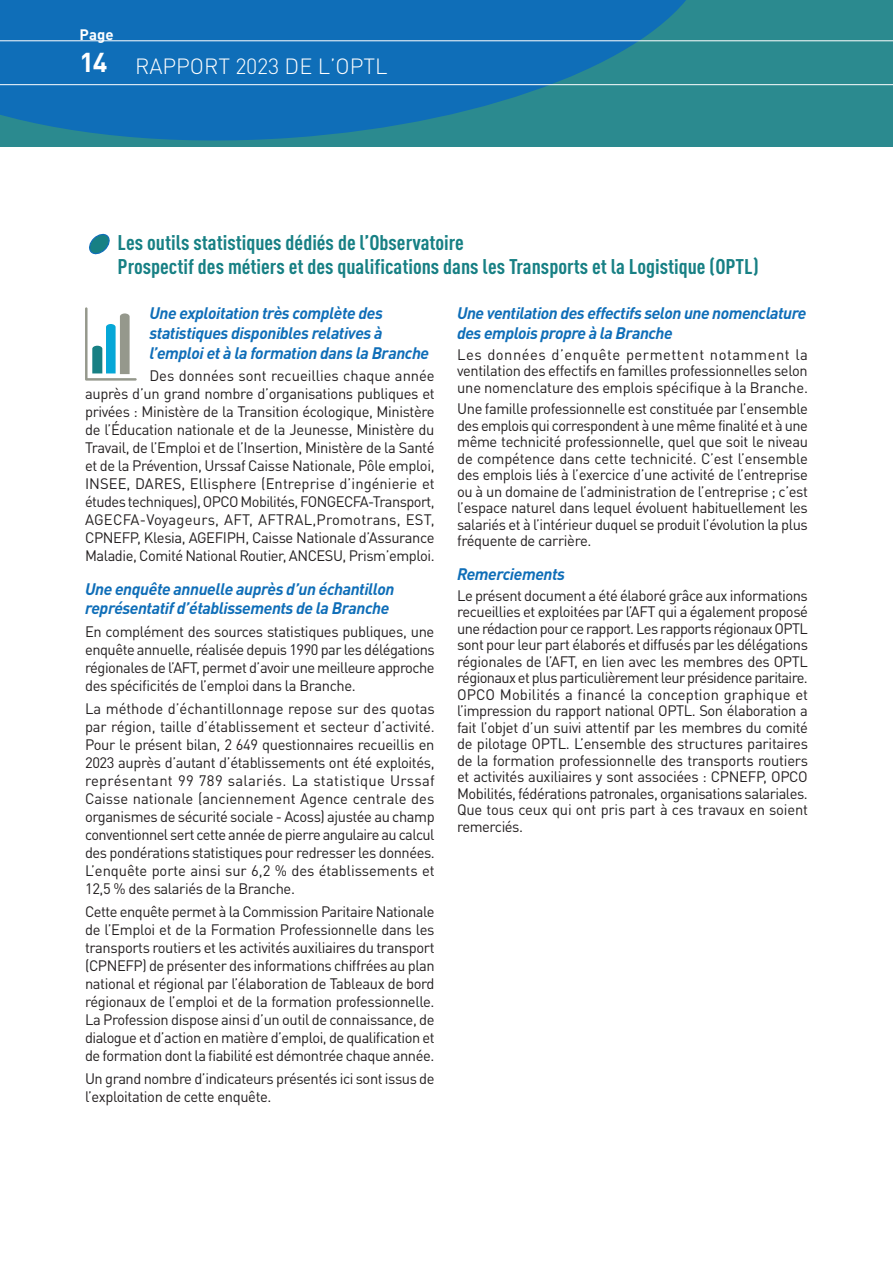
<style>
.page{position:relative;width:893px;height:1263px;background:#fff}
.page>*{position:absolute;margin:0;border:0;box-sizing:border-box;transform-origin:0 0}
.t1{font:300 21.75px "DINOT";color:#fff}
.ss-titre1{font:700 condensed 21px/24px "DINOT";color:#178084;scale:1.05 1}
.ss-titre-2{font:italic 700 16.5px/19.8px "DINOT";letter-spacing:-.025em;color:#0f6eb8}
.TEXTE{font:15px/18px "DINOT";letter-spacing:-.03em;color:#231f20;text-align:justify}
.t2{font:700 15px "DINOT";color:#fff}
.s1{font-weight:700;font-size:27px}
</style>
<div class="page">
<div style="left:0;top:0;width:893px;height:147px;background:#2b8a8f"></div>
<svg style="left:0;top:0;width:700px;height:141px;fill:#0f6eb8"></svg>
<svg style="left:0;top:40px;width:893px;height:45px"></svg>
<svg style="left:89px;top:233px;width:21px;height:22px"></svg>
<svg style="left:85px;top:307px;width:52px;height:74px"></svg>
<p class="t2" style="left:80px;top:25px;width:35px">Page</p>
<h1 class="t1" style="left:80px;top:53px;width:310px"><span class="s1">14</span> RAPPORT 2023 DE L’OPTL</h1>
<p class="ss-titre1" style="left:118px;top:230px;width:612px">Les outils statistiques dédiés de l’Observatoire<br>Prospectif des métiers et des qualifications dans les Transports et la Logistique (OPTL)</p>
<p class="ss-titre-2" style="left:149px;top:303px;width:281px">Une exploitation très complète des statistiques disponibles relatives à l’emploi et à la formation dans la Branche</p>
<p class="TEXTE" style="left:85px;top:366px;width:351px;text-indent:64px">Des données sont recueillies chaque année auprès d’un grand nombre d’organisations publiques et privées : Ministère de la Transition écologique, Ministère de l’Éducation nationale et de la Jeunesse, Ministère du Travail, de l’Emploi et de l’Insertion, Ministère de la Santé et de la Prévention, Urssaf Caisse Nationale, Pôle emploi, INSEE, DARES, Ellisphere (Entreprise d’ingénierie et études techniques), OPCO Mobilités, FONGECFA-Transport, AGECFA-Voyageurs, AFT, AFTRAL,Promotrans, EST, CPNEFP, Klesia, AGEFIPH, Caisse Nationale d’Assurance Maladie, Comité National Routier, ANCESU, Prism’emploi.</p>
<p class="ss-titre-2" style="left:85px;top:578px;width:311px">Une enquête annuelle auprès d’un échantillon représentatif d’établissements de la Branche</p>
<p class="TEXTE" style="left:85px;top:622px;width:351px">En complément des sources statistiques publiques, une enquête annuelle, réalisée depuis 1990 par les délégations régionales de l’AFT, permet d’avoir une meilleure approche des spécificités de l’emploi dans la Branche.</p>
<p class="TEXTE" style="left:85px;top:699px;width:351px">La méthode d’échantillonnage repose sur des quotas par région, taille d’établissement et secteur d’activité.<br>Pour le présent bilan, 2 649 questionnaires recueillis en 2023 auprès d’autant d’établissements ont été exploités, représentant 99 789 salariés. La statistique Urssaf Caisse nationale (anciennement Agence centrale des organismes de sécurité sociale - Acoss) ajustée au champ conventionnel sert cette année de pierre angulaire au calcul des pondérations statistiques pour redresser les données.<br>L’enquête porte ainsi sur 6,2 % des établissements et 12,5 % des salariés de la Branche.</p>
<p class="TEXTE" style="left:85px;top:902px;width:351px">Cette enquête permet à la Commission Paritaire Nationale de l’Emploi et de la Formation Professionnelle dans les transports routiers et les activités auxiliaires du transport (CPNEFP) de présenter des informations chiffrées au plan national et régional par l’élaboration de Tableaux de bord régionaux de l’emploi et de la formation professionnelle.<br>La Profession dispose ainsi d’un outil de connaissance, de dialogue et d’action en matière d’emploi, de qualification et de formation dont la fiabilité est démontrée chaque année.</p>
<p class="TEXTE" style="left:85px;top:1069px;width:351px">Un grand nombre d’indicateurs présentés ici sont issus de l’exploitation de cette enquête.</p>
<p class="ss-titre-2" style="left:457px;top:303px;width:351px">Une ventilation des effectifs selon une nomenclature des emplois propre à la Branche</p>
<p class="TEXTE" style="left:457px;top:346px;width:352px;line-height:16.5px">Les données d’enquête permettent notamment la ventilation des effectifs en familles professionnelles selon une nomenclature des emplois spécifique à la Branche.</p>
<p class="TEXTE" style="left:457px;top:400px;width:352px;line-height:16.5px">Une famille professionnelle est constituée par l’ensemble des emplois qui correspondent à une même finalité et à une même technicité professionnelle, quel que soit le niveau de compétence dans cette technicité. C’est l’ensemble des emplois liés à l’exercice d’une activité de l’entreprise ou à un domaine de l’administration de l’entreprise ; c’est l’espace naturel dans lequel évoluent habituellement les salariés et à l’intérieur duquel se produit l’évolution la plus fréquente de carrière.</p>
<p class="ss-titre-2" style="left:457px;top:564px;width:109px">Remerciements</p>
<p class="TEXTE" style="left:457px;top:587px;width:353px;line-height:16.5px">Le présent document a été élaboré grâce aux informations recueillies et exploitées par l’AFT qui a également proposé une rédaction pour ce rapport. Les rapports régionaux OPTL sont pour leur part élaborés et diffusés par les délégations régionales de l’AFT, en lien avec les membres des OPTL régionaux et plus particulièrement leur présidence paritaire.<br>OPCO Mobilités a financé la conception graphique et l’impression du rapport national OPTL. Son élaboration a fait l’objet d’un suivi attentif par les membres du comité de pilotage OPTL. L’ensemble des structures paritaires de la formation professionnelle des transports routiers et activités auxiliaires y sont associées : CPNEFP, OPCO Mobilités, fédérations patronales, organisations salariales.<br>Que tous ceux qui ont pris part à ces travaux en soient remerciés.</p>
</div>
